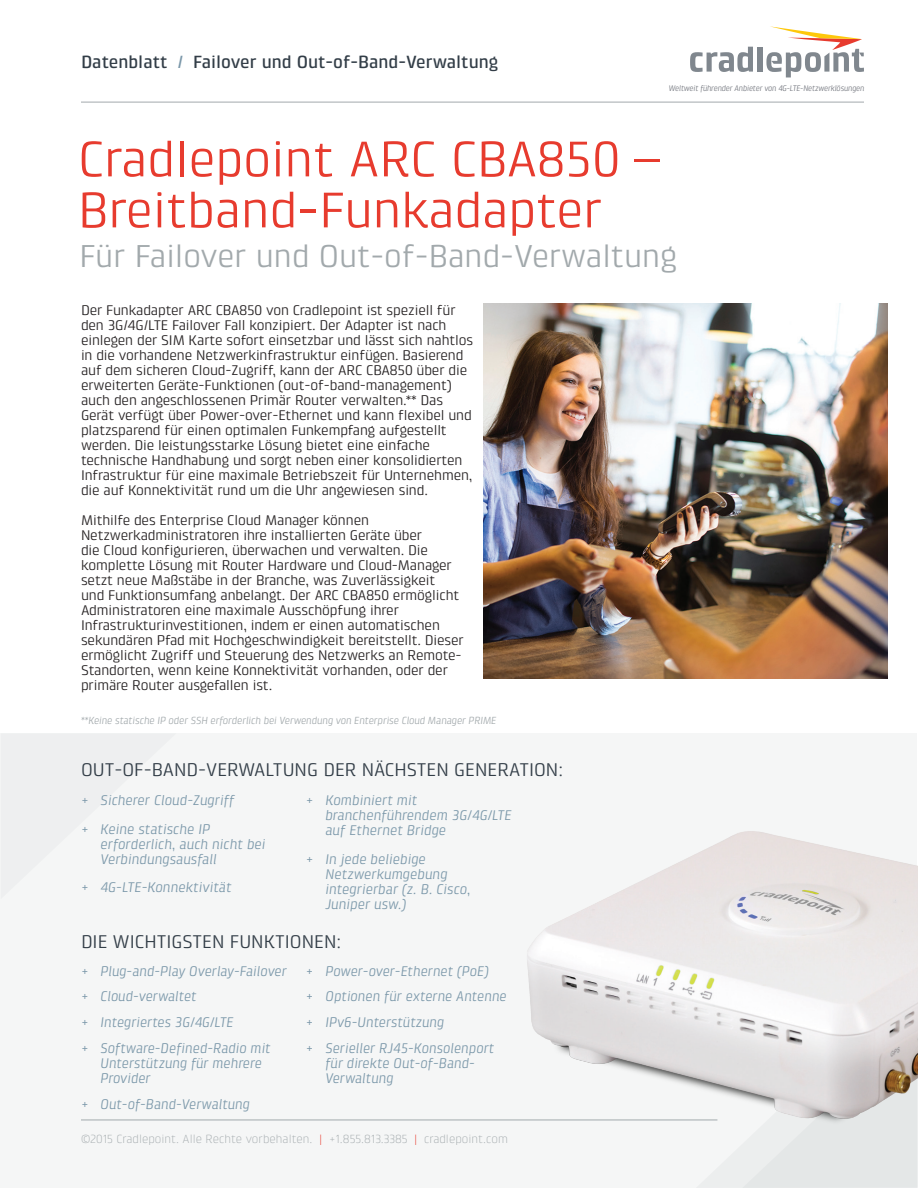
<style>
.page{position:relative;width:918px;height:1188px;background:#fff}
.page>*{position:absolute;margin:0;border:0;box-sizing:border-box;transform-origin:0 0}
.Document_heading{font:51px/51px "Klint Pro";color:#e73b2e}
.Document_subhead{font:32.25px "Klint Pro";color:#a2a9ac}
.Content_subhead{font:18.75px "Klint Pro";color:#323d47}
.Taxonomy_label{font:500 18px "Klint Pro";color:#323d47}
.Body_copy{font:14.25px/15px "Klint Pro";letter-spacing:-.01em;color:#231f20}
.t1{font:italic 14.25px/15px "Klint Pro";color:#7a97a9}
.t2{font:300 12px "Klint LT Pro";color:#a2a9ac}
.t3{font:italic 10.5px "Klint Pro";letter-spacing:-.01em;color:#a2a9ac}
.Alt_customer_quote{font:italic 8.25px "Klint Pro";letter-spacing:-.02em;color:#71747c;scale:.96 1}
.s1{color:#7a97a9}
.s2{font-style:normal}
.s3{color:#e73b2e}
</style>
<div class="page">
<div style="left:1px;top:733px;width:916px;height:455px;background:#f5f6f6"></div>
<div style="left:742px;top:1155px;width:176px;height:33px;background:#e4e7e7"></div>
<img style="left:484px;top:304px;width:404px;height:374px">
<img style="left:510px;top:831px;width:408px;height:324px">
<hr style="left:81px;top:102px;width:783px;height:1px;background:#a2a9ac">
<hr style="left:81px;top:1120px;width:636px;height:1px;background:#a2a9ac">
<svg style="left:690px;top:47px;width:63px;height:25px"></svg>
<div style="left:757px;top:47px;width:5px;height:25px;background:#80878e"></div>
<svg style="left:766px;top:26px;width:98px;height:51px"></svg>
<p class="Taxonomy_label" style="left:81px;top:52px;width:419px">Datenblatt <span class="s1">/</span> Failover und Out-of-Band-Verwaltung</p>
<p class="Alt_customer_quote" style="left:669px;top:83px;width:205px">Weltweit führender Anbieter von 4G-LTE-Netzwerklösungen</p>
<p class="Document_heading" style="left:78px;top:133px;width:584px">Cradlepoint ARC CBA850 –<br>Breitband-Funkadapter</p>
<p class="Document_subhead" style="left:80px;top:238px;width:599px">Für Failover und Out-of-Band-Verwaltung</p>
<p class="Body_copy" style="left:81px;top:303px;width:394px">Der Funkadapter ARC CBA850 von Cradlepoint ist speziell für den 3G/4G/LTE Failover Fall konzipiert. Der Adapter ist nach einlegen der SIM Karte sofort einsetzbar und lässt sich nahtlos in die vorhandene Netzwerkinfrastruktur einfügen. Basierend auf dem sicheren Cloud-Zugriff, kann der ARC CBA850 über die erweiterten Geräte-Funktionen (out-of-band-management) auch den angeschlossenen Primär Router verwalten.** Das Gerät verfügt über Power-over-Ethernet und kann flexibel und platzsparend für einen optimalen Funkempfang aufgestellt werden. Die leistungsstarke Lösung bietet eine einfache technische Handhabung und sorgt neben einer konsolidierten Infrastruktur für eine maximale Betriebszeit für Unternehmen, die auf Konnektivität rund um die Uhr angewiesen sind.</p>
<p class="Body_copy" style="left:81px;top:513px;width:384px">Mithilfe des Enterprise Cloud Manager können Netzwerkadministratoren ihre installierten Geräte über<br>die Cloud konfigurieren, überwachen und verwalten. Die komplette Lösung mit Router Hardware und Cloud-Manager setzt neue Maßstäbe in der Branche, was Zuverlässigkeit<br>und Funktionsumfang anbelangt. Der ARC CBA850 ermöglicht Administratoren eine maximale Ausschöpfung ihrer Infrastrukturinvestitionen, indem er einen automatischen sekundären Pfad mit Hochgeschwindigkeit bereitstellt. Dieser ermöglicht Zugriff und Steuerung des Netzwerks an Remote-Standorten, wenn keine Konnektivität vorhanden, oder der primäre Router ausgefallen ist.</p>
<p class="t3" style="left:81px;top:714px;width:417px">**Keine statische IP oder SSH erforderlich bei Verwendung von Enterprise Cloud Manager PRIME</p>
<p class="Content_subhead" style="left:81px;top:759px;width:484px">OUT-OF-BAND-VERWALTUNG DER NÄCHSTEN GENERATION:</p>
<p class="t1" style="left:81px;top:793px;width:155px"><span class="s2">+</span> Sicherer Cloud-Zugriff</p>
<p class="t1" style="left:100px;top:821px;width:167px;text-indent:-20px"><span class="s2">+</span> Keine statische IP erforderlich, auch nicht bei<br>Verbindungsausfall</p>
<p class="t1" style="left:81px;top:880px;width:152px"><span class="s2">+</span> 4G-LTE-Konnektivität</p>
<p class="t1" style="left:325px;top:793px;width:188px;text-indent:-20px"><span class="s2">+</span> Kombiniert mit branchenführendem 3G/4G/LTE auf Ethernet Bridge</p>
<p class="t1" style="left:325px;top:851px;width:147px;text-indent:-20px"><span class="s2">+</span> In jede beliebige<br>Netzwerkumgebung integrierbar (z. B. Cisco,<br>Juniper usw.)</p>
<p class="Content_subhead" style="left:81px;top:931px;width:262px">DIE WICHTIGSTEN FUNKTIONEN:</p>
<p class="t1" style="left:81px;top:963px;width:207px"><span class="s2">+</span> Plug-and-Play Overlay-Failover</p>
<p class="t1" style="left:81px;top:989px;width:117px"><span class="s2">+</span> Cloud-verwaltet</p>
<p class="t1" style="left:81px;top:1015px;width:154px"><span class="s2">+</span> Integriertes 3G/4G/LTE</p>
<p class="t1" style="left:100px;top:1041px;width:172px;text-indent:-20px"><span class="s2">+</span> Software-Defined-Radio mit<br>Unterstützung für mehrere<br>Provider</p>
<p class="t1" style="left:81px;top:1096px;width:170px"><span class="s2">+</span> Out-of-Band-Verwaltung</p>
<p class="t1" style="left:306px;top:963px;width:185px"><span class="s2">+</span> Power-over-Ethernet (PoE)</p>
<p class="t1" style="left:306px;top:989px;width:202px"><span class="s2">+</span> Optionen für externe Antenne</p>
<p class="t1" style="left:306px;top:1015px;width:140px"><span class="s2">+</span> IPv6-Unterstützung</p>
<p class="t1" style="left:325px;top:1041px;width:170px;text-indent:-20px"><span class="s2">+</span> Serieller RJ45-Konsolenport für direkte Out-of-Band-<br>Verwaltung</p>
<p class="t2" style="left:81px;top:1132px;width:428px">©2015 Cradlepoint. Alle Rechte vorbehalten. <span class="s3">|</span> +1.855.813.3385 <span class="s3">|</span> cradlepoint.com</p>
</div>
